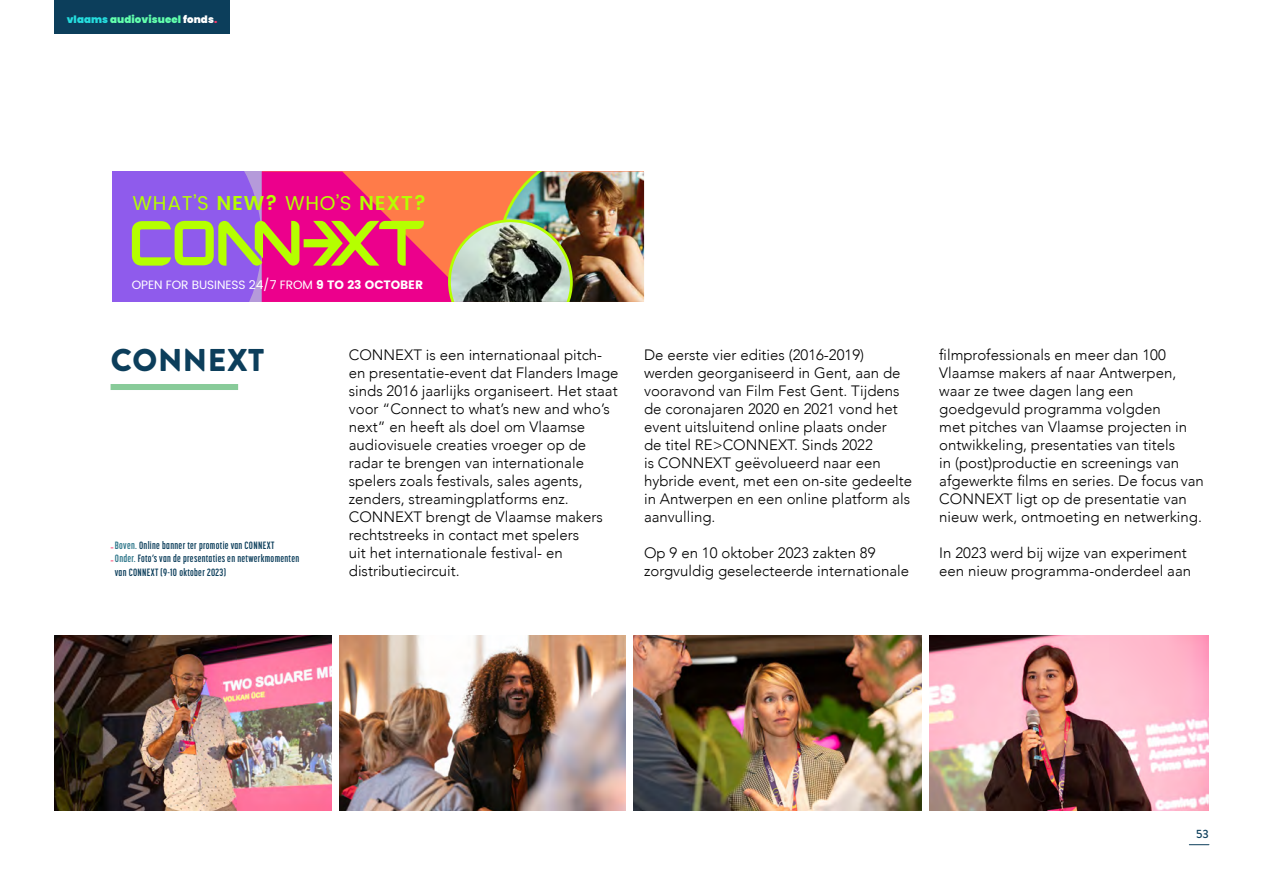
<style>
.page{position:relative;width:1263px;height:893px;background:#fff}
.page>*{position:absolute;margin:0;border:0;box-sizing:border-box;transform-origin:0 0}
.t1{font:900 31.5px "Brandon Grotesque";letter-spacing:.02em;color:#0c3e5b}
.t2{font:19.95px "Poppins";letter-spacing:.035em;color:#b5ff00}
.t3{font:300 15px/18px "Avenir";color:#000}
.t4{font:12.15px "Poppins";letter-spacing:-.01em;color:#fff}
.t5{font:500 12px "Brandon Grotesque";color:#0c3e5b}
.t6{font:700 10.5px "Korolev Compressed";letter-spacing:.03em;color:#0c3e5b}
.t7{font:900 10.2px "Poppins";letter-spacing:.01em;color:#62ffad}
.s1{color:#25ddde}
.s2{color:#fff}
.s3{color:#f93b6a}
.s4{font-weight:600}
.s5{font-weight:700}
.s6{font-family:"Teko";font-weight:500;color:#f93b6a}
.s7{color:#2a7488}
</style>
<div class="page">
<svg style="left:1189px;top:844px;width:20px;height:1px"></svg>
<div style="left:54px;top:0;width:176px;height:34px;background:#0c3e5b"></div>
<div style="left:111px;top:384px;width:127px;height:6px;background:#88cb99"></div>
<img style="left:112px;top:171px;width:532px;height:131px">
<img style="left:54px;top:635px;width:868px;height:175px">
<img style="left:929px;top:635px;width:280px;height:175px">
<div style="left:332px;top:625px;width:6px;height:268px;background:#fff"></div>
<div style="left:627px;top:625px;width:6px;height:268px;background:#fff"></div>
<p class="t7" style="left:67px;top:14px;width:152px"><span class="s1">vlaams</span> audiovisueel <span class="s2">fonds</span><span class="s3">.</span></p>
<h2 class="t2" style="left:133px;top:189px;width:295px">WHAT’S <span class="s4">NEW?</span> WHO’S <span class="s4">NEXT?</span></h2>
<p class="t4" style="left:132px;top:275px;width:293px">OPEN FOR BUSINESS 24/7 FROM <span class="s5">9 TO 23 OCTOBER</span></p>
<h1 class="t1" style="left:111px;top:338px;width:155px">CONNEXT</h1>
<p class="t6" style="left:111px;top:539px;width:165px"><span class="s6">-</span><span class="s7">Boven.</span> Online banner ter promotie van CONNEXT</p>
<p class="t6" style="left:111px;top:552px;width:190px"><span class="s6">-</span><span class="s7">Onder.</span> Foto’s van de presentaties en netwerkmomenten</p>
<p class="t6" style="left:115px;top:566px;width:113px">van CONNEXT (9-10 oktober 2023)</p>
<p class="t3" style="left:349px;top:346px;width:271px">CONNEXT is een internationaal pitch&shy;en presentatie-event dat Flanders Image sinds 2016 jaarlijks organiseert. Het staat voor “Connect to what’s new and who’s next” en heeft als doel om Vlaamse audiovisuele creaties vroeger op de radar te brengen van internationale spelers zoals festivals, sales agents, zenders, streamingplatforms enz.<br>CONNEXT brengt de Vlaamse makers rechtstreeks in contact met spelers<br>uit het internationale festival- en distributiecircuit.</p>
<p class="t3" style="left:644px;top:346px;width:269px">De eerste vier edities (2016-2019) werden georganiseerd in Gent, aan de vooravond van Film Fest Gent. Tijdens de coronajaren 2020 en 2021 vond het event uitsluitend online plaats onder<br>de titel RE&gt;CONNEXT. Sinds 2022<br>is CONNEXT geëvolueerd naar een hybride event, met een on-site gedeelte in Antwerpen en een online platform als aanvulling.</p>
<p class="t3" style="left:644px;top:544px;width:267px">Op 9 en 10 oktober 2023 zakten 89 zorgvuldig geselecteerde internationale</p>
<p class="t3" style="left:939px;top:346px;width:266px">filmprofessionals en meer dan 100<br>Vlaamse makers af naar Antwerpen, waar ze twee dagen lang een goedgevuld programma volgden<br>met pitches van Vlaamse projecten in ontwikkeling, presentaties van titels<br>in (post)productie en screenings van afgewerkte films en series. De focus van CONNEXT ligt op de presentatie van nieuw werk, ontmoeting en netwerking.</p>
<p class="t3" style="left:939px;top:544px;width:253px">In 2023 werd bij wijze van experiment een nieuw programma-onderdeel aan</p>
<p class="t5" style="left:1196px;top:826px;width:14px">53</p>
</div>
